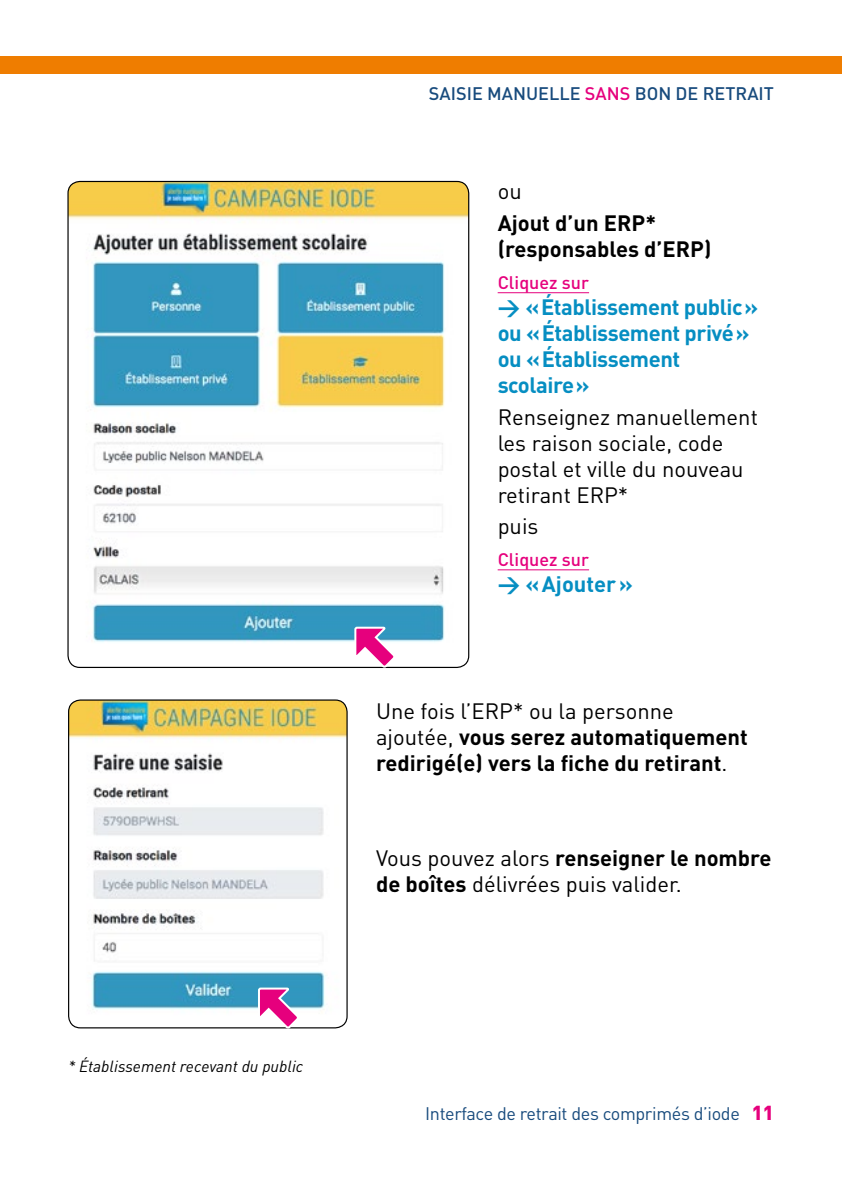
<style>
.page{position:relative;width:842px;height:1191px;background:#fff}
.page>*{position:absolute;margin:0;border:0;box-sizing:border-box;transform-origin:0 0}
.t1{font:22px/26px "DIN";color:#000}
.t2{font:700 22px/26px "DIN";color:#000}
.t3{font:700 22px/26px "DIN";letter-spacing:-.02em;color:#068ec2}
.t4{font:700 22px "DIN";color:#068ec2}
.t5{font:18px "DIN";letter-spacing:-.02em;color:#184b7d}
.t6{font:500 18px "DIN";color:#184b7d}
.t7{font:500 18px "DIN";color:#e6007d}
.t8{font:italic 16px "DIN";color:#000}
.s1{color:#e6007d}
.s2{font-weight:400}
.s3{font-weight:700}
.s4{font-weight:900;font-size:20px;color:#e6007d}
</style>
<div class="page">
<hr style="left:498px;top:292px;width:91px;height:1px;background:#e6007d">
<hr style="left:498px;top:569px;width:91px;height:1px;background:#e6007d">
<img style="left:69px;top:181px;width:400px;height:486px">
<img style="left:69px;top:701px;width:278px;height:326px">
<div style="left:68px;top:699px;width:280px;height:329px;border:1px solid #000;border-radius:12px"></div>
<svg style="left:353px;top:625px;width:44px;height:43px"></svg>
<svg style="left:257px;top:986px;width:43px;height:43px"></svg>
<div style="left:0;top:57px;width:842px;height:17px;background:#ef7d00"></div>
<p class="t8" style="left:68px;top:1056px;width:237px">* Établissement recevant du public</p>
<p class="t6" style="left:429px;top:82px;width:346px">SAISIE MANUELLE <span class="s1">SANS</span> BON DE RETRAIT</p>
<p class="t1" style="left:498px;top:178px;width:26px">ou</p>
<p class="t2" style="left:498px;top:209px;width:215px">Ajout d’un ERP* (responsables d’ERP)</p>
<p class="t7" style="left:498px;top:271px;width:93px">Cliquez sur</p>
<p class="t3" style="left:498px;top:293px;width:262px">&gt; «Établissement public» ou «Établissement privé» ou «Établissement scolaire»</p>
<p class="t1" style="left:498px;top:403px;width:262px">Renseignez manuellement les raison sociale, code postal et ville du nouveau retirant ERP*</p>
<p class="t1" style="left:498px;top:513px;width:42px">puis</p>
<p class="t7" style="left:498px;top:548px;width:93px">Cliquez sur</p>
<p class="t4" style="left:498px;top:569px;width:137px">&gt; «Ajouter»</p>
<p class="t2" style="left:376px;top:696px;width:373px"><span class="s2">Une fois l’ERP* ou la personne ajoutée,</span> vous serez automatiquement redirigé(e) vers la fiche du retirant<span class="s2">.</span></p>
<p class="t1" style="left:376px;top:844px;width:397px">Vous pouvez alors <span class="s3">renseigner le nombre de boîtes</span> délivrées puis valider.</p>
<p class="t5" style="left:425px;top:1102px;width:350px">Interface de retrait des comprimés d’iode <span class="s4">11</span></p>
</div>
